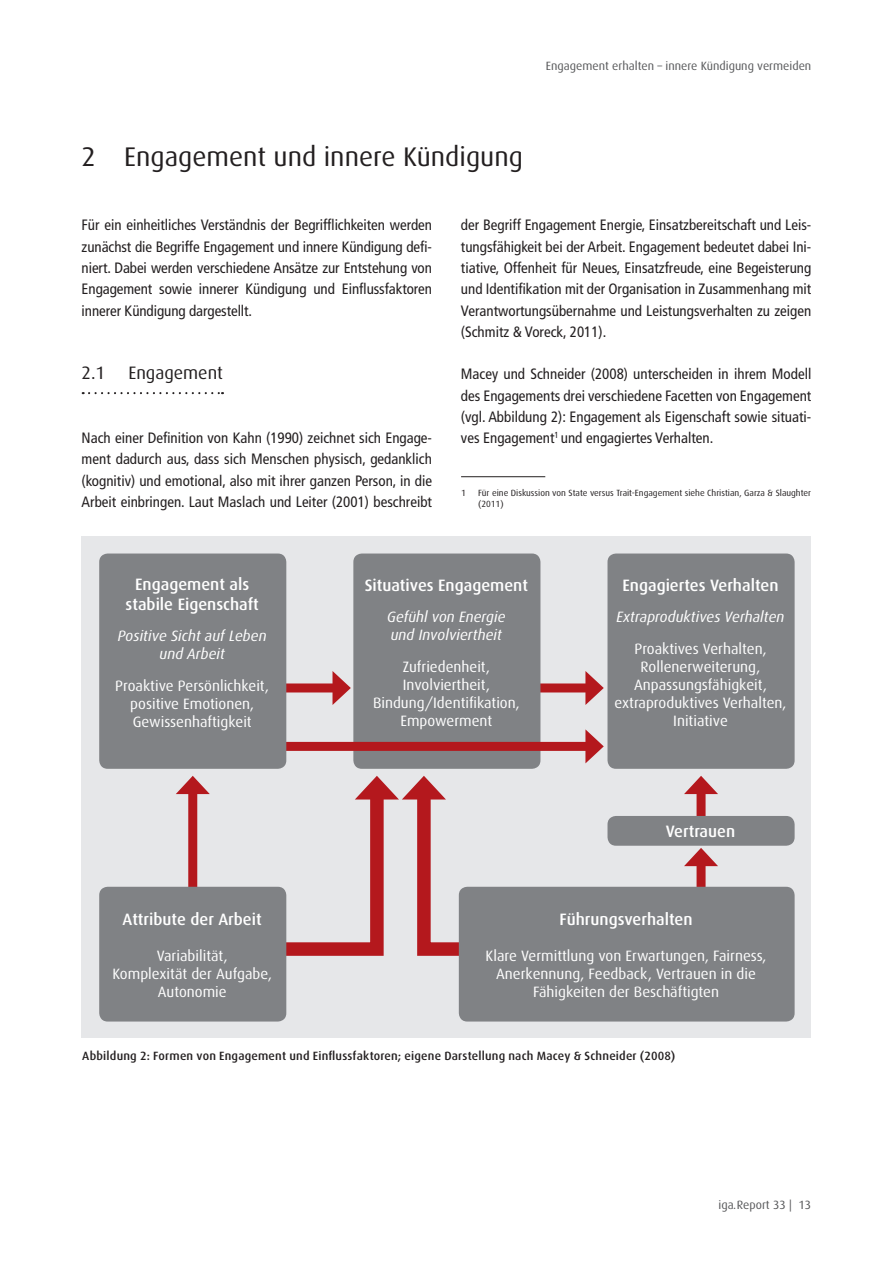
<style>
.page{position:relative;width:893px;height:1263px;background:#fff}
.page>*{position:absolute;margin:0;border:0;box-sizing:border-box;transform-origin:0 0}
.t1{font:27px "Dax";color:#231f20}
.t2{font:18px "Dax";color:#231f20}
.t3{font:500 16.5px/19.8px "Dax";color:#fff;text-align:center}
.t4{font:condensed 15px/21.3px "Frutiger";color:#231f20;text-align:justify}
.t5{font:15px/18px "Dax";color:#fff;text-align:center}
.t6{font:italic 15px/18px "Dax OT";color:#fff}
.t7{font:500 12px "Dax";letter-spacing:.015em;color:#231f20}
.t8{font:12px "Dax";color:#57585a}
.t9{font:9px/10.8px "Dax";color:#231f20}
</style>
<div class="page">
<svg style="left:83px;top:392px;width:140px;height:2px"></svg>
<div style="left:82px;top:536px;width:729px;height:502px;background:#e6e7e9"></div>
<div style="left:213px;top:683px;width:127px;height:9px;background:#b4181d"></div>
<svg style="left:332px;top:671px;width:19px;height:34px"></svg>
<div style="left:466px;top:683px;width:127px;height:9px;background:#b4181d"></div>
<svg style="left:585px;top:671px;width:19px;height:34px"></svg>
<div style="left:697px;top:787px;width:9px;height:30px;background:#b4181d"></div>
<svg style="left:684px;top:776px;width:34px;height:18px"></svg>
<div style="left:188px;top:787px;width:9px;height:103px;background:#b4181d"></div>
<svg style="left:176px;top:776px;width:34px;height:18px"></svg>
<svg style="left:271px;top:776px;width:206px;height:186px"></svg>
<div style="left:697px;top:859px;width:9px;height:31px;background:#b4181d"></div>
<svg style="left:684px;top:848px;width:34px;height:18px"></svg>
<div style="left:353px;top:553px;width:187px;height:216px;background:#808285;border-radius:9px"></div>
<div style="left:607px;top:553px;width:188px;height:216px;background:#808285;border-radius:9px"></div>
<div style="left:214px;top:742px;width:379px;height:9px;background:#b4181d"></div>
<svg style="left:585px;top:729px;width:19px;height:34px"></svg>
<div style="left:99px;top:553px;width:187px;height:216px;background:#808285;border-radius:9px"></div>
<div style="left:99px;top:887px;width:187px;height:134px;background:#808285;border-radius:9px"></div>
<div style="left:607px;top:816px;width:188px;height:30px;background:#808285;border-radius:9px"></div>
<div style="left:459px;top:887px;width:336px;height:134px;background:#808285;border-radius:9px"></div>
<hr style="left:461px;top:476px;width:84px;height:1px;background:#231f20">
<p class="t8" style="left:546px;top:59px;width:267px">Engagement erhalten – innere Kündigung vermeiden</p>
<h1 class="t1" style="left:82px;top:142px;width:443px">2 Engagement und innere Kündigung</h1>
<p class="t4" style="left:82px;top:215px;width:352px">Für ein einheitliches Verständnis der Begrifflichkeiten werden zunächst die Begriffe Engagement und innere Kündigung defi&shy;niert. Dabei werden verschiedene Ansätze zur Entstehung von Engagement sowie innerer Kündigung und Einflussfaktoren innerer Kündigung dargestellt.</p>
<p class="t2" style="left:82px;top:363px;width:25px">2.1</p>
<p class="t2" style="left:128px;top:363px;width:96px">Engagement</p>
<p class="t4" style="left:82px;top:427px;width:352px">Nach einer Definition von Kahn (1990) zeichnet sich Engage&shy;ment dadurch aus, dass sich Menschen physisch, gedanklich (kognitiv) und emotional, also mit ihrer ganzen Person, in die Arbeit einbringen. Laut Maslach und Leiter (2001) beschreibt</p>
<p class="t4" style="left:461px;top:215px;width:352px">der Begriff Engagement Energie, Einsatzbereitschaft und Leis&shy;tungsfähigkeit bei der Arbeit. Engagement bedeutet dabei Ini&shy;tiative, Offenheit für Neues, Einsatzfreude, eine Begeisterung und Identifikation mit der Organisation in Zusammenhang mit Verantwortungsübernahme und Leistungsverhalten zu zeigen (Schmitz &amp; Voreck, 2011).</p>
<p class="t4" style="left:461px;top:363px;width:352px">Macey und Schneider (2008) unterscheiden in ihrem Modell des Engagements drei verschiedene Facetten von Engagement (vgl. Abbildung 2): Engagement als Eigenschaft sowie situati&shy;ves Engagement<sup>1</sup> und engagiertes Verhalten.</p>
<p class="t9" style="left:461px;top:488px;width:6px">1</p>
<p class="t9" style="left:478px;top:488px;width:335px">Für eine Diskussion von State versus Trait-Engagement siehe Christian, Garza &amp; Slaughter (2011)</p>
<p class="t3" style="left:126px;top:575px;width:135px">Engagement als stabile Eigenschaft</p>
<p class="t6" style="left:118px;top:627px;width:150px;text-align:center">Positive Sicht auf Leben und Arbeit</p>
<p class="t5" style="left:115px;top:677px;width:155px">Proaktive Persönlichkeit, positive Emotionen,<br>Gewissenhaftigkeit</p>
<p class="t3" style="left:123px;top:910px;width:141px">Attribute der Arbeit</p>
<p class="t5" style="left:112px;top:947px;width:161px">Variabilität,<br>Komplexität der Aufgabe,<br>Autonomie</p>
<p class="t3" style="left:365px;top:576px;width:165px">Situatives Engagement</p>
<p class="t6" style="left:387px;top:608px;width:120px">Gefühl von Energie und Involviertheit</p>
<p class="t5" style="left:373px;top:658px;width:148px">Zufriedenheit,<br>Involviertheit,<br>Bindung/Identifikation,<br>Empowerment</p>
<p class="t3" style="left:622px;top:576px;width:158px">Engagiertes Verhalten</p>
<p class="t6" style="left:616px;top:608px;width:170px">Extraproduktives Verhalten</p>
<p class="t5" style="left:614px;top:640px;width:173px">Proaktives Verhalten,<br>Rollenerweiterung,<br>Anpassungsfähigkeit, extraproduktives Verhalten,<br>Initiative</p>
<p class="t3" style="left:666px;top:822px;width:71px">Vertrauen</p>
<p class="t3" style="left:560px;top:910px;width:134px">Führungsverhalten</p>
<p class="t5" style="left:486px;top:947px;width:282px">Klare Vermittlung von Erwartungen, Fairness,<br>Anerkennung, Feedback, Vertrauen in die<br>Fähigkeiten der Beschäftigten</p>
<p class="t7" style="left:82px;top:1049px;width:594px">Abbildung 2: Formen von Engagement und Einflussfaktoren; eigene Darstellung nach Macey &amp; Schneider (2008)</p>
<p class="t8" style="left:719px;top:1198px;width:94px">iga.Report 33 | 13</p>
</div>
